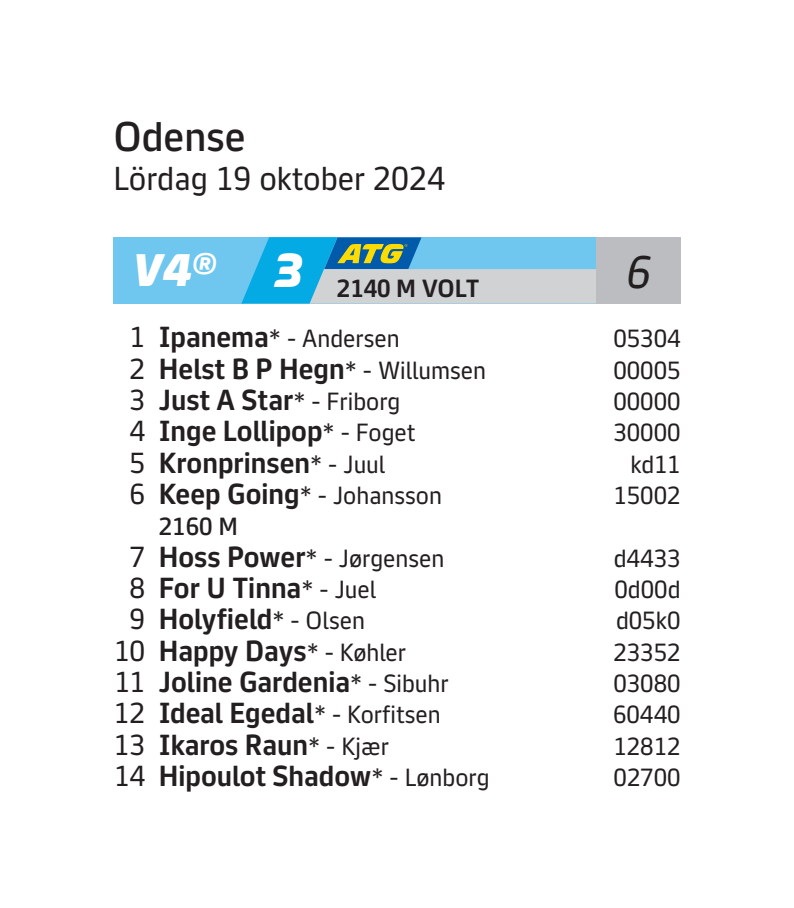
<style>
.page{position:relative;width:794px;height:908px;background:#fff}
.page>*{position:absolute;margin:0;border:0;box-sizing:border-box;transform-origin:0 0}
.t1{font:46px "ATG Rubrik";color:#fff}
.t2{font:44px "ATG Rubrik";color:#fff}
.t3{font:italic 44px "ATG Text";color:#231f20}
.t4{font:500 40px "ATG Text";color:#231f20}
.t5{font:32px "ATG Text";color:#231f20}
.HorseAndRider{font:700 28px "ATG Text";color:#231f20}
.S_REKORD{font:28px "ATG Text";letter-spacing:-.01em;color:#231f20}
.S_REKORD-2{font:24px "ATG Text";color:#231f20}
.HorseAndRider-2{font:24px "ATG Text";color:#231f20}
.t6{font:700 24px "ATG Text";color:#231f20}
.Distance{font:500 24px "ATG Text";color:#231f20}
.s1{font-weight:700;font-size:28px}
.s2{font-weight:400;font-size:24px}
</style>
<div class="page">
<div style="left:595px;top:237px;width:85px;height:66px;background:#bcbdc0"></div>
<svg style="left:113px;top:237px;width:483px;height:66px;background:#79bfdb"></svg>
<p class="t4" style="left:113px;top:113px;width:134px">Odense</p>
<p class="t5" style="left:113px;top:159px;width:333px">Lördag 19 oktober 2024</p>
<p class="t2" style="left:134px;top:244px;width:83px">V4®</p>
<p class="t1" style="left:275px;top:243px;width:29px">3</p>
<p class="t6" style="left:337px;top:274px;width:144px">2140 M VOLT</p>
<p class="t3" style="left:626px;top:246px;width:26px">6</p>
<p class="S_REKORD" style="left:129px;top:320px;width:17px">1</p>
<p class="HorseAndRider-2" style="left:159px;top:324px;width:242px"><span class="s1">Ipanema</span>* - Andersen</p>
<p class="S_REKORD-2" style="left:613px;top:324px;width:69px">05304</p>
<p class="S_REKORD" style="left:129px;top:352px;width:17px">2</p>
<p class="HorseAndRider" style="left:159px;top:351px;width:329px">Helst B P Hegn<span class="s2">* - Willumsen</span></p>
<p class="S_REKORD-2" style="left:613px;top:356px;width:69px">00005</p>
<p class="S_REKORD" style="left:129px;top:383px;width:17px">3</p>
<p class="HorseAndRider" style="left:159px;top:383px;width:243px">Just A Star<span class="s2">* - Friborg</span></p>
<p class="S_REKORD-2" style="left:613px;top:387px;width:69px">00000</p>
<p class="S_REKORD" style="left:129px;top:414px;width:17px">4</p>
<p class="HorseAndRider" style="left:159px;top:414px;width:258px">Inge Lollipop<span class="s2">* - Foget</span></p>
<p class="S_REKORD-2" style="left:613px;top:418px;width:69px">30000</p>
<p class="S_REKORD" style="left:129px;top:446px;width:17px">5</p>
<p class="HorseAndRider" style="left:159px;top:445px;width:228px">Kronprinsen<span class="s2">* - Juul</span></p>
<p class="S_REKORD-2" style="left:630px;top:449px;width:52px">kd11</p>
<p class="S_REKORD" style="left:129px;top:477px;width:17px">6</p>
<p class="HorseAndRider-2" style="left:159px;top:481px;width:285px"><span class="s1">Keep Going</span>* - Johansson</p>
<p class="S_REKORD-2" style="left:613px;top:481px;width:69px">15002</p>
<p class="Distance" style="left:159px;top:512px;width:81px">2160 M</p>
<p class="S_REKORD" style="left:129px;top:540px;width:17px">7</p>
<p class="HorseAndRider-2" style="left:159px;top:543px;width:287px"><span class="s1">Hoss Power</span>* - Jørgensen</p>
<p class="S_REKORD-2" style="left:613px;top:543px;width:68px">d4433</p>
<p class="S_REKORD" style="left:129px;top:571px;width:17px">8</p>
<p class="HorseAndRider" style="left:159px;top:570px;width:219px">For U Tinna<span class="s2">* - Juel</span></p>
<p class="S_REKORD-2" style="left:614px;top:575px;width:67px">0d00d</p>
<p class="S_REKORD" style="left:129px;top:602px;width:17px">9</p>
<p class="HorseAndRider" style="left:159px;top:602px;width:208px">Holyfield<span class="s2">* - Olsen</span></p>
<p class="S_REKORD-2" style="left:616px;top:606px;width:66px">d05k0</p>
<p class="S_REKORD" style="left:114px;top:633px;width:33px">10</p>
<p class="HorseAndRider" style="left:159px;top:633px;width:249px">Happy Days<span class="s2">* - Køhler</span></p>
<p class="S_REKORD-2" style="left:613px;top:637px;width:69px">23352</p>
<p class="S_REKORD" style="left:114px;top:665px;width:32px">11</p>
<p class="HorseAndRider" style="left:159px;top:664px;width:291px">Joline Gardenia<span class="s2">* - Sibuhr</span></p>
<p class="S_REKORD-2" style="left:613px;top:669px;width:69px">03080</p>
<p class="S_REKORD" style="left:114px;top:696px;width:33px">12</p>
<p class="HorseAndRider" style="left:159px;top:696px;width:283px">Ideal Egedal<span class="s2">* - Korfitsen</span></p>
<p class="S_REKORD-2" style="left:613px;top:700px;width:69px">60440</p>
<p class="S_REKORD" style="left:114px;top:727px;width:33px">13</p>
<p class="HorseAndRider" style="left:159px;top:727px;width:232px">Ikaros Raun<span class="s2">* - Kjær</span></p>
<p class="S_REKORD-2" style="left:613px;top:731px;width:69px">12812</p>
<p class="S_REKORD" style="left:114px;top:759px;width:33px">14</p>
<p class="HorseAndRider" style="left:159px;top:758px;width:332px">Hipoulot Shadow<span class="s2">* - Lønborg</span></p>
<p class="S_REKORD-2" style="left:613px;top:762px;width:68px">02700</p>
</div>
